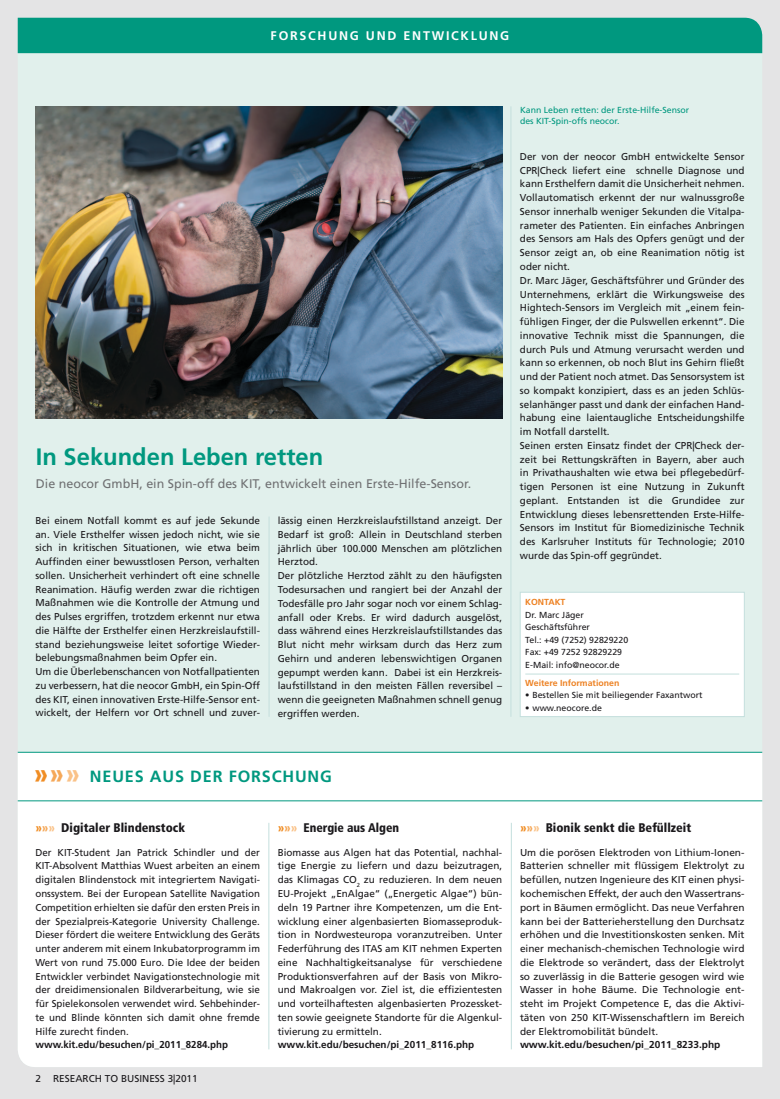
<style>
.page{position:relative;width:780px;height:1099px;background:#fff}
.page>*{position:absolute;margin:0;border:0;box-sizing:border-box;transform-origin:0 0}
.t1{font:700 23.75px "Frutiger LT Std";color:#00987f}
.t2{font:700 16.25px "Frutiger LT Std";letter-spacing:.05em;color:#00987f}
.t3{font:12.5px "Frutiger LT Std";color:#707173}
.t4{font:900 condensed 12.5px "Frutiger LT";color:#1a181b}
.t5{font:700 12.5px "Frutiger LT Std";letter-spacing:.14em;color:#fff}
.t6{font:900 condensed 12.5px "Frutiger LT";color:#1a181b;scale:.96 1}
.t7{font:10px/13.8px "Frutiger LT Std";color:#1a181b;text-align:justify}
.t8{font:700 10px "Frutiger LT Std";color:#1a181b}
.t9{font:8.75px/12.5px "Frutiger LT Std";color:#1a181b}
.t10{font:8.75px/11.2px "Frutiger LT Std";color:#00987f}
.t11{font:700 8.75px "Frutiger LT Std";color:#ed8122}
.s1{font-family:"Frutiger LT";font-weight:900;font-stretch:condensed;font-size:27.5px;color:#f08d24}
.s2{font-family:"Frutiger LT";font-weight:900;font-stretch:condensed;font-size:27.5px;color:#f5a859}
.s3{font-family:"Frutiger LT";font-weight:900;font-stretch:condensed;font-size:27.5px;color:#fac288}
.s4{color:#f08d24}
.s5{color:#f5a859}
.s6{color:#fac288}
</style>
<div class="page">
<div style="left:0;top:0;width:780px;height:1098px;background:#e4e4e5"></div>
<div style="left:18px;top:53px;width:744px;height:699px;background:#e1f0ec"></div>
<div style="left:18px;top:753px;width:744px;height:314px;background:#fff"></div>
<div style="left:18px;top:18px;width:744px;height:35px;background:#00987f"></div>
<hr style="left:18px;top:752px;width:744px;height:1px;background:#00987f">
<hr style="left:18px;top:800px;width:744px;height:1px;background:#00987f">
<hr style="left:268px;top:822px;width:1px;height:227px;background:#c4dfdd">
<hr style="left:511px;top:822px;width:1px;height:227px;background:#c4dfdd">
<hr style="left:269px;top:516px;width:1px;height:200px;background:#c4dfdd">
<hr style="left:510px;top:106px;width:1px;height:610px;background:#c4dfdd">
<div style="left:520px;top:592px;width:224px;height:124px;background:#fff;border:1px solid #c4dfdd"></div>
<hr style="left:525px;top:673px;width:214px;height:1px;background:#c4dfdd">
<img style="left:35px;top:106px;width:467px;height:312px">
<p class="t5" style="left:271px;top:29px;width:240px">Forschung und Entwicklung</p>
<h1 class="t1" style="left:36px;top:442px;width:289px">In Sekunden Leben retten</h1>
<p class="t3" style="left:36px;top:476px;width:437px">Die neocor GmbH, ein Spin-off des KIT, entwickelt einen Erste-Hilfe-Sensor.</p>
<p class="t7" style="left:35px;top:513px;width:226px;text-align:left">Bei einem Notfall kommt es auf jede Sekunde an. Viele Ersthelfer wissen jedoch nicht, wie sie sich in kritischen Situationen, wie etwa beim Auffinden einer bewusstlosen Person, verhalten sollen. Unsicherheit verhindert oft eine schnelle Reanimation. Häufig werden zwar die richtigen Maßnahmen wie die Kontrolle der Atmung und des Pulses ergriffen, trotzdem erkennt nur etwa die Hälfte der Ersthelfer einen Herzkreislaufstill&shy;stand beziehungsweise leitet sofortige Wieder&shy;belebungsmaßnahmen beim Opfer ein.<br>Um die Überlebenschancen von Notfallpatienten zu verbessern, hat die neocor GmbH, ein Spin-Off des KIT, einen innovativen Erste-Hilfe-Sensor ent&shy;wickelt, der Helfern vor Ort schnell und zuver-</p>
<p class="t7" style="left:278px;top:514px;width:226px;text-align:left">lässig einen Herzkreislaufstillstand anzeigt. Der Bedarf ist groß: Allein in Deutschland sterben jährlich über 100.000 Menschen am plötzlichen Herztod.<br>Der plötzliche Herztod zählt zu den häufigsten Todesursachen und rangiert bei der Anzahl der Todesfälle pro Jahr sogar noch vor einem Schlag&shy;anfall oder Krebs. Er wird dadurch ausgelöst, dass während eines Herzkreislaufstillstandes das Blut nicht mehr wirksam durch das Herz zum Gehirn und anderen lebenswichtigen Organen gepumpt werden kann. Dabei ist ein Herzkreis&shy;laufstillstand in den meisten Fällen reversibel – wenn die geeigneten Maßnahmen schnell genug ergriffen werden.</p>
<p class="t10" style="left:520px;top:104px;width:171px">Kann Leben retten: der Erste-Hilfe-Sensor des KIT-Spin-offs neocor.</p>
<p class="t7" style="left:520px;top:150px;width:226px;text-align:left">Der von der neocor GmbH entwickelte Sensor CPR|Check liefert eine schnelle Diagnose und kann Ersthelfern damit die Unsicherheit nehmen.<br>Vollautomatisch erkennt der nur walnussgroße Sensor innerhalb weniger Sekunden die Vitalpa&shy;rameter des Patienten. Ein einfaches Anbringen des Sensors am Hals des Opfers genügt und der Sensor zeigt an, ob eine Reanimation nötig ist oder nicht.<br>Dr. Marc Jäger, Geschäftsführer und Gründer des Unternehmens, erklärt die Wirkungsweise des Hightech-Sensors im Vergleich mit „einem fein&shy;fühligen Finger, der die Pulswellen erkennt“. Die innovative Technik misst die Spannungen, die durch Puls und Atmung verursacht werden und kann so erkennen, ob noch Blut ins Gehirn fließt und der Patient noch atmet. Das Sensorsystem ist so kompakt konzipiert, dass es an jeden Schlüs&shy;selanhänger passt und dank der einfachen Hand&shy;habung eine laientaugliche Entscheidungshilfe im Notfall darstellt.<br>Seinen ersten Einsatz findet der CPR|Check der&shy;zeit bei Rettungskräften in Bayern, aber auch in Privathaushalten wie etwa bei pflegebedürf&shy;tigen Personen ist eine Nutzung in Zukunft geplant. Entstanden ist die Grundidee zur Entwicklung dieses lebensrettenden Erste-Hilfe-Sensors im Institut für Biomedizinische Technik des Karlsruher Instituts für Technologie; 2010 wurde das Spin-off gegründet.</p>
<p class="t11" style="left:525px;top:597px;width:7px">KONT</p>
<p class="t11" style="left:548px;top:597px;width:13px">AKT</p>
<p class="t9" style="left:525px;top:608px;width:104px">Dr. Marc Jäger<br>Geschäftsführer<br>Tel.: +49 (7252) 92829220<br>Fax: +49 7252 92829229<br>E-Mail: info@neocor.de</p>
<p class="t11" style="left:525px;top:677px;width:96px">Weitere Informationen</p>
<p class="t9" style="left:525px;top:689px;width:179px">• Bestellen Sie mit beiliegender Faxantwort</p>
<p class="t9" style="left:525px;top:701px;width:78px">• www.neocore.de</p>
<h2 class="t2" style="left:34px;top:766px;width:299px"><span class="s1">»</span><span class="s2">»</span><span class="s3">»</span> NEUES AUS DER FORSCHUNG</h2>
<p class="t4" style="left:35px;top:820px;width:151px"><span class="s4">»</span><span class="s5">»</span><span class="s6">»</span> Digitaler Blindenstock</p>
<p class="t7" style="left:35px;top:845px;width:226px">Der KIT-Student Jan Patrick Schindler und der KIT-Absolvent Matthias Wuest arbeiten an einem digitalen Blindenstock mit integriertem Navigati&shy;onssystem. Bei der European Satellite Navigation Competition erhielten sie dafür den ersten Preis in der Spezialpreis-Kategorie University Challenge.<br>Dieser fördert die weitere Entwicklung des Geräts unter anderem mit einem Inkubatorprogramm im Wert von rund 75.000 Euro. Die Idee der beiden Entwickler verbindet Navigationstechnologie mit der dreidimensionalen Bildverarbeitung, wie sie für Spielekonsolen verwendet wird. Sehbehinder&shy;te und Blinde könnten sich damit ohne fremde Hilfe zurecht finden.</p>
<p class="t8" style="left:35px;top:1038px;width:194px">www.kit.edu/besuchen/pi_2011_8284.php</p>
<p class="t7" style="left:35px;top:1071px;width:164px">2 RESEARCH TO BUSINESS 3|2011</p>
<p class="t6" style="left:278px;top:820px;width:128px"><span class="s4">»</span><span class="s5">»</span><span class="s6">»</span> Energie aus Algen</p>
<p class="t7" style="left:278px;top:845px;width:226px">Biomasse aus Algen hat das Potential, nachhal&shy;tige Energie zu liefern und dazu beizutragen, das Klimagas CO<sub>2</sub> zu reduzieren. In dem neuen EU-Projekt „EnAlgae“ („Energetic Algae“) bün&shy;deln 19 Partner ihre Kompetenzen, um die Ent&shy;wicklung einer algenbasierten Biomasseproduk&shy;tion in Nordwesteuropa voranzutreiben. Unter Federführung des ITAS am KIT nehmen Experten eine Nachhaltigkeitsanalyse für verschiedene Produktionsverfahren auf der Basis von Mikro&shy;und Makroalgen vor. Ziel ist, die effizientesten und vorteilhaftesten algenbasierten Prozessket&shy;ten sowie geeignete Standorte für die Algenkul&shy;tivierung zu ermitteln.</p>
<p class="t8" style="left:278px;top:1038px;width:198px">www.kit.edu/besuchen/pi_2011_8116.php</p>
<p class="t4" style="left:520px;top:820px;width:173px"><span class="s4">»</span><span class="s5">»</span><span class="s6">»</span> Bionik senkt die Befüllzeit</p>
<p class="t7" style="left:520px;top:845px;width:226px">Um die porösen Elektroden von Lithium-Ionen-Batterien schneller mit flüssigem Elektrolyt zu befüllen, nutzen Ingenieure des KIT einen physi&shy;kochemischen Effekt, der auch den Wassertrans&shy;port in Bäumen ermöglicht. Das neue Verfahren kann bei der Batterieherstellung den Durchsatz erhöhen und die Investitionskosten senken. Mit einer mechanisch-chemischen Technologie wird die Elektrode so verändert, dass der Elektrolyt so zuverlässig in die Batterie gesogen wird wie Wasser in hohe Bäume. Die Technologie ent&shy;steht im Projekt Competence E, das die Aktivi&shy;täten von 250 KIT-Wissenschaftlern im Bereich der Elektromobilität bündelt.</p>
<p class="t8" style="left:520px;top:1038px;width:202px">www.kit.edu/besuchen/pi_2011_8233.php</p>
</div>
